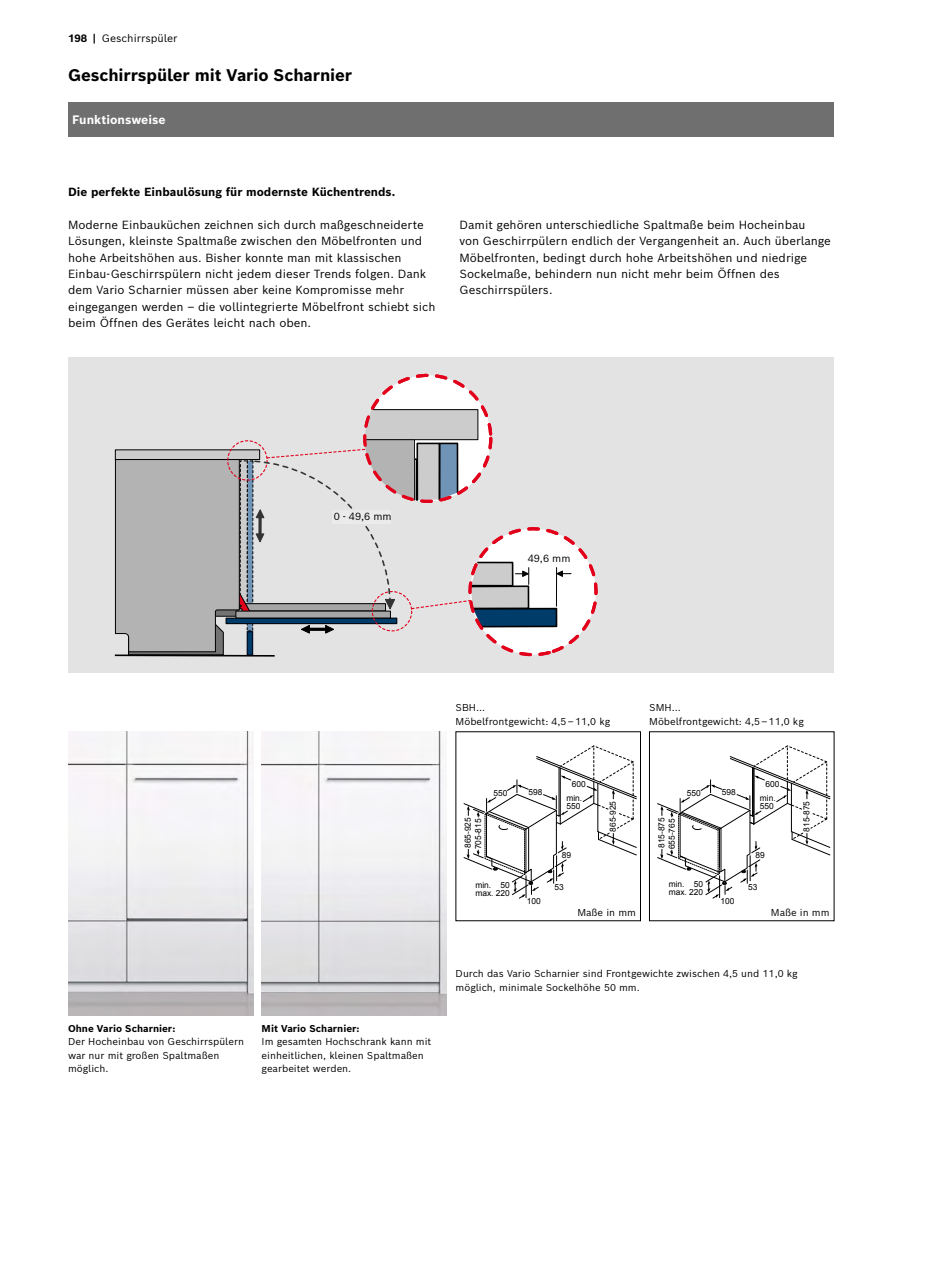
<style>
.page{position:relative;width:936px;height:1263px;background:#fff}
.page>*{position:absolute;margin:0;border:0;box-sizing:border-box;transform-origin:0 0}
.t1{font:700 16.5px "Bosch Sans";letter-spacing:-.01em;color:#000}
.t2{font:700 12px "Bosch Sans";color:#fff}
.t3{font:11.55px/16.4px "Bosch Sans";color:#000}
.t4{font:700 11.55px "Bosch Sans";color:#000}
.t5{font:10.5px "Bosch Sans";color:#000}
.t6{font:10.2px "Bosch Sans";letter-spacing:-.005em;color:#000}
.t7{font:9.75px/13.6px "Bosch Sans";color:#000}
.t8{font:700 9.75px "Bosch Sans";color:#000}
.t9{font:8.4px/8.4px "Arial";color:#000}
.s1{font-weight:700}
</style>
<div class="page">
<div style="left:68px;top:357px;width:765px;height:316px;background:#e3e3e3"></div>
<div style="left:365px;top:375px;width:125px;height:126px;background:#fff;border-radius:50%"></div>
<svg style="left:114px;top:409px;width:484px;height:248px"></svg>
<div style="left:363px;top:374px;width:129px;height:129px;border:3px dashed #e2001a;border-radius:50%"></div>
<img style="left:68px;top:731px;width:185px;height:284px">
<img style="left:261px;top:731px;width:185px;height:284px">
<svg style="left:657px;top:745px;width:173px;height:154px"></svg>
<svg style="left:463px;top:745px;width:174px;height:154px"></svg>
<div style="left:68px;top:102px;width:765px;height:34px;background:#706f6f"></div>
<p class="t5" style="left:68px;top:31px;width:111px"><span class="s1">198 |</span> Geschirrspüler</p>
<h1 class="t1" style="left:68px;top:64px;width:285px">Geschirrspüler mit Vario Scharnier</h1>
<p class="t2" style="left:72px;top:111px;width:95px">Funktionsweise</p>
<p class="t4" style="left:68px;top:184px;width:329px">Die perfekte Einbaulösung für modernste Küchentrends.</p>
<p class="t3" style="left:68px;top:216px;width:369px">Moderne Einbauküchen zeichnen sich durch maßgeschneiderte Lösungen, kleinste Spaltmaße zwischen den Möbelfronten und hohe Arbeitshöhen aus. Bisher konnte man mit klassischen Einbau-Geschirrspülern nicht jedem dieser Trends folgen. Dank dem Vario Scharnier müssen aber keine Kompromisse mehr eingegangen werden – die vollintegrierte Möbelfront schiebt sich beim Öffnen des Gerätes leicht nach oben.</p>
<p class="t3" style="left:459px;top:216px;width:373px">Damit gehören unterschiedliche Spaltmaße beim Hocheinbau<br>von Geschirrpülern endlich der Vergangenheit an. Auch überlange Möbelfronten, bedingt durch hohe Arbeitshöhen und niedrige Sockelmaße, behindern nun nicht mehr beim Öffnen des Geschirrspülers.</p>
<p class="t6" style="left:333px;top:509px;width:60px">0 - 49,6 mm</p>
<p class="t6" style="left:527px;top:551px;width:44px">49,6 mm</p>
<p class="t8" style="left:68px;top:1021px;width:109px">Ohne Vario Scharnier:</p>
<p class="t7" style="left:68px;top:1034px;width:177px">Der Hocheinbau von Geschirrspülern war nur mit großen Spaltmaßen möglich.</p>
<p class="t8" style="left:262px;top:1021px;width:99px">Mit Vario Scharnier:</p>
<p class="t7" style="left:262px;top:1034px;width:171px">Im gesamten Hochschrank kann mit einheitlichen, kleinen Spaltmaßen gearbeitet werden.</p>
<p class="t7" style="left:455px;top:701px;width:156px">SBH...<br>Möbelfrontgewicht: 4,5 – 11,0 kg</p>
<p class="t7" style="left:649px;top:701px;width:156px">SMH...<br>Möbelfrontgewicht: 4,5 – 11,0 kg</p>
<p class="t9" style="left:572px;top:779px;width:16px">600</p>
<p class="t9" style="left:765px;top:779px;width:16px">600</p>
<p class="t9" style="left:463px;top:849px;width:34px;line-height:10.2px;rotate:-90deg">865-925<br>705-815</p>
<p class="t9" style="left:493px;top:789px;width:16px">550</p>
<p class="t9" style="left:528px;top:788px;width:16px">598</p>
<p class="t9" style="left:566px;top:794px;width:17px">min.<br>550</p>
<p class="t9" style="left:609px;top:832px;width:32px;rotate:-90deg">865-925</p>
<p class="t9" style="left:656px;top:849px;width:34px;line-height:10.2px;rotate:-90deg">815-875<br>655-765</p>
<p class="t9" style="left:687px;top:789px;width:16px">550</p>
<p class="t9" style="left:722px;top:788px;width:16px">598</p>
<p class="t9" style="left:759px;top:794px;width:17px">min.<br>550</p>
<p class="t9" style="left:802px;top:832px;width:32px;rotate:-90deg">815-875</p>
<p class="t9" style="left:561px;top:851px;width:11px">89</p>
<p class="t9" style="left:755px;top:851px;width:11px">89</p>
<p class="t9" style="left:475px;top:881px;width:36px">min. 50 max. 220</p>
<p class="t9" style="left:526px;top:896px;width:16px">100</p>
<p class="t9" style="left:554px;top:883px;width:11px">53</p>
<p class="t9" style="left:668px;top:880px;width:36px">min. 50 max. 220</p>
<p class="t9" style="left:720px;top:896px;width:16px">100</p>
<p class="t9" style="left:748px;top:883px;width:11px">53</p>
<p class="t7" style="left:577px;top:905px;width:60px">Maße in mm</p>
<p class="t7" style="left:771px;top:905px;width:60px">Maße in mm</p>
<p class="t7" style="left:455px;top:967px;width:343px">Durch das Vario Scharnier sind Frontgewichte zwischen 4,5 und 11,0 kg möglich, minimale Sockelhöhe 50 mm.</p>
</div>
